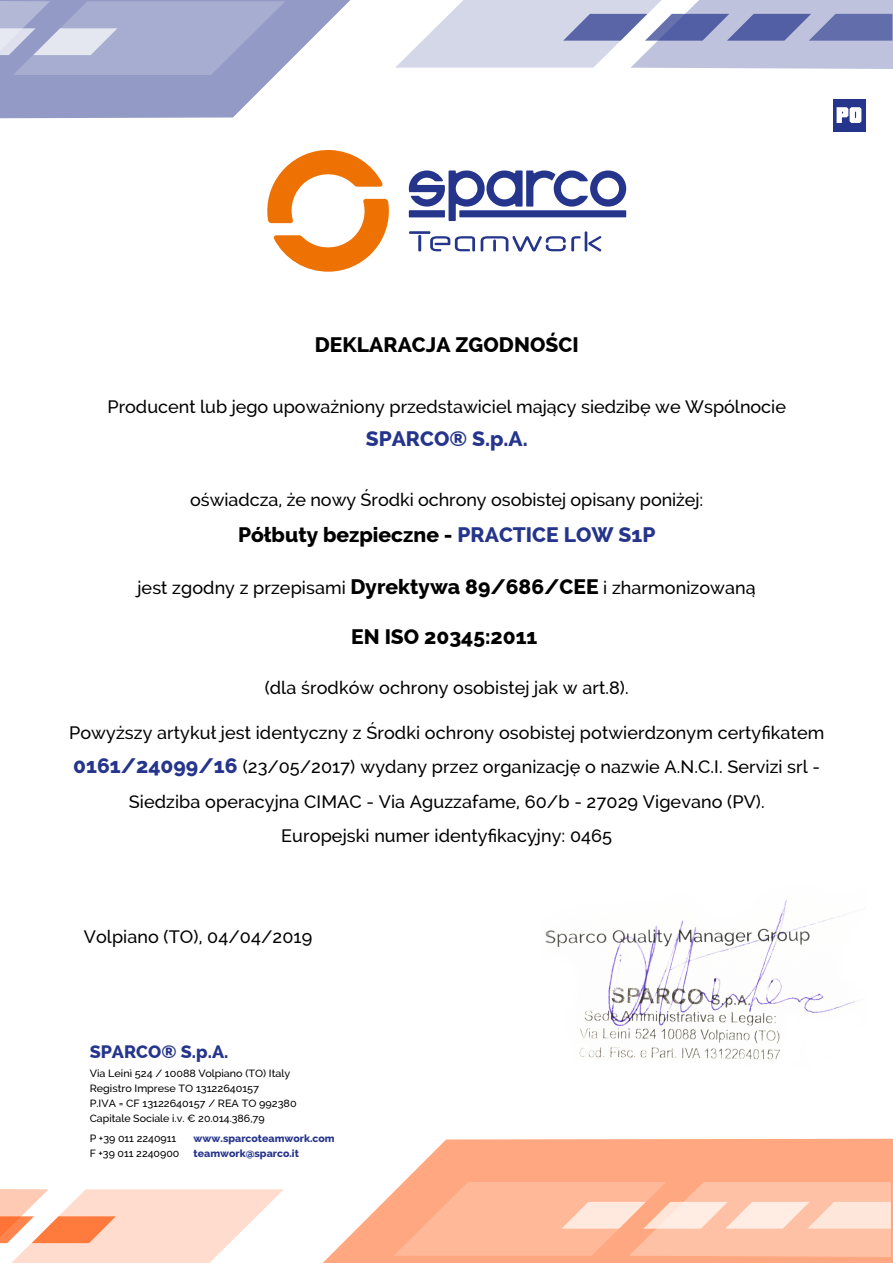
<style>
.page{position:relative;width:893px;height:1263px;background:#fff}
.page>*{position:absolute;margin:0;border:0;box-sizing:border-box;transform-origin:0 0}
.t1{font:800 21px "Raleway";color:#000}
.t2{font:800 21px "Raleway";color:#26358c}
.t3{font:500 18px/34.5px "Raleway";letter-spacing:.005em;color:#000;text-align:center}
.t4{font:800 18px "Raleway";color:#26358c}
.t5{font:500 10.5px/15px "Raleway";color:#000}
.t6{font:800 10.5px/15px "Raleway";color:#26358c}
.s1{color:#26358c}
.s2{font-weight:800;font-size:21px}
.s3{font-weight:800;font-size:21px;color:#26358c}
</style>
<div class="page">
<svg style="left:0;top:0;width:350px;height:118px"></svg>
<svg style="left:395px;top:0;width:498px;height:69px;background:#bcc0db"></svg>
<svg style="left:323px;top:1139px;width:570px;height:124px;fill:#ffa780"></svg>
<svg style="left:394px;top:1182px;width:497px;height:75px;background:#ffc1a5"></svg>
<svg style="left:0;top:1189px;width:284px;height:74px"></svg>
<svg style="left:409px;top:170px;width:217px;height:51px"></svg>
<hr style="left:418px;top:235px;width:3px;height:16px;background:#26358c">
<hr style="left:409px;top:231px;width:21px;height:3px;background:#26358c">
<svg style="left:430px;top:236px;width:45px;height:15px"></svg>
<svg style="left:481px;top:231px;width:120px;height:21px"></svg>
<svg style="left:267px;top:150px;width:122px;height:122px"></svg>
<img style="left:545px;top:900px;width:314px;height:160px">
<div style="left:833px;top:99px;width:32px;height:33px;background:#26358c"></div>
<svg style="left:837px;top:107px;width:24px;height:16px"></svg>
<p class="t1" style="left:315px;top:333px;width:265px">DEKLARACJA ZGODNOŚCI</p>
<p class="t3" style="left:108px;top:389px;width:680px">Producent lub jego upoważniony przedstawiciel mający siedzibę we Wspólnocie</p>
<p class="t2" style="left:366px;top:426px;width:163px">SPARCO® S.p.A.</p>
<p class="t3" style="left:190px;top:483px;width:515px">oświadcza, że nowy Środki ochrony osobistej opisany poniżej:</p>
<p class="t1" style="left:238px;top:522px;width:419px">Półbuty bezpieczne - <span class="s1">PRACTICE LOW S1P</span></p>
<p class="t3" style="left:137px;top:570px;width:620px">jest zgodny z przepisami <span class="s2">Dyrektywa 89/686/CEE</span> i zharmonizowaną</p>
<p class="t1" style="left:351px;top:624px;width:188px">EN ISO 20345:2011</p>
<p class="t3" style="left:265px;top:670px;width:365px">(dla środków ochrony osobistej jak w art.8).</p>
<p class="t3" style="left:69px;top:715px;width:757px">Powyższy artykuł jest identyczny z Środki ochrony osobistej potwierdzonym certyfikatem <span class="s3">0161/24099/16</span> (23/05/2017) wydany przez organizację o nazwie A.N.C.I. Servizi srl - Siedziba operacyjna CIMAC - Via Aguzzafame, 60/b - 27029 Vigevano (PV).<br>Europejski numer identyfikacyjny: 0465</p>
<p class="t3" style="left:84px;top:919px;width:230px">Volpiano (TO), 04/04/2019</p>
<p class="t4" style="left:90px;top:1041px;width:140px">SPARCO® S.p.A.</p>
<p class="t5" style="left:90px;top:1065px;width:208px">Via Leinì 524 / 10088 Volpiano (TO) Italy Registro Imprese TO 13122640157<br>P.IVA = CF 13122640157 / REA TO 992380<br>Capitale Sociale i.v. € 20.014.386,79</p>
<p class="t6" style="left:194px;top:1131px;width:143px">www.sparcoteamwork.com teamwork@sparco.it</p>
<p class="t5" style="left:90px;top:1131px;width:91px">P +39 011 2240911<br>F +39 011 2240900</p>
</div>
